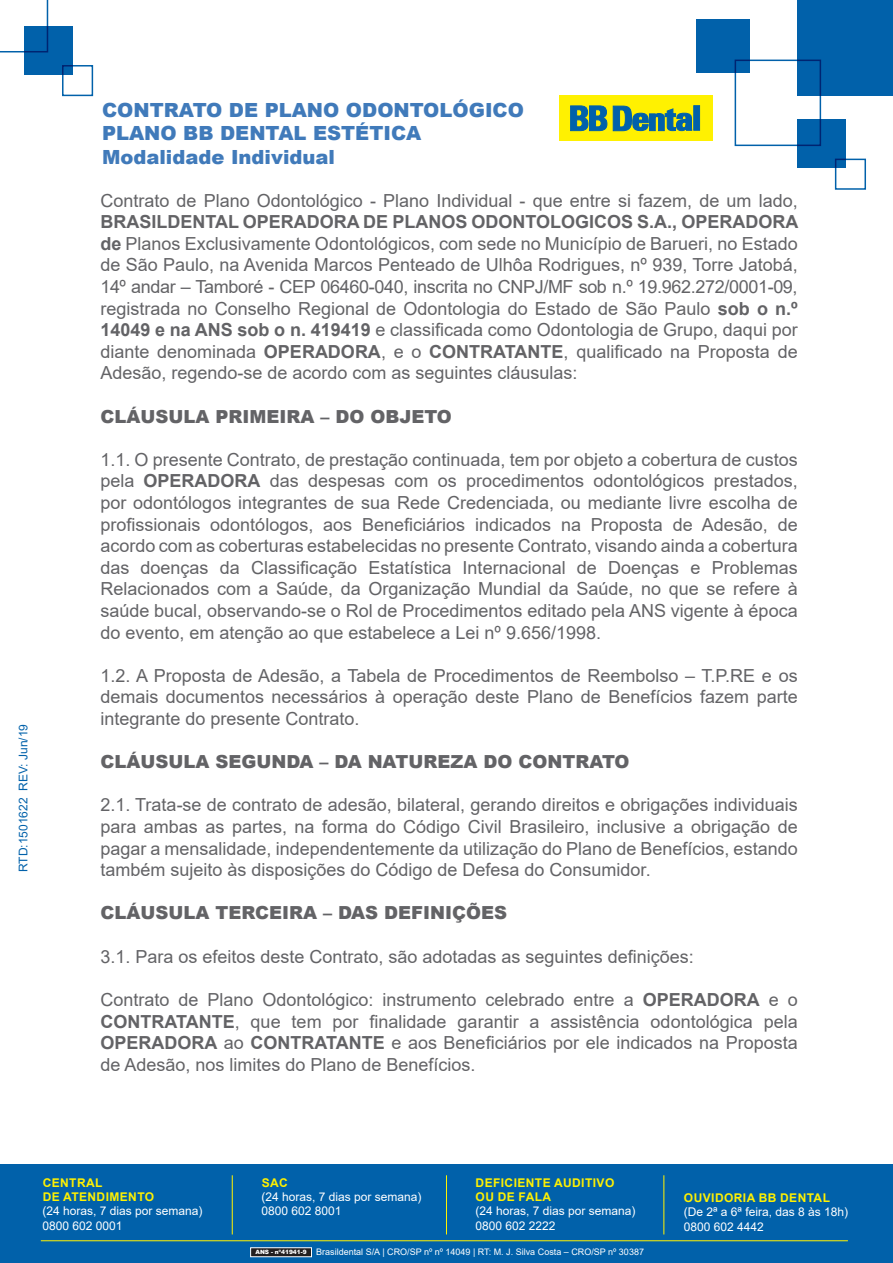
<style>
.page{position:relative;width:893px;height:1263px;background:#fff}
.page>*{position:absolute;margin:0;border:0;box-sizing:border-box;transform-origin:0 0}
.t1{font:900 19.5px "Arial";color:#407aba}
.t2{font:18px/21.6px "Arial";color:#636366;text-align:justify}
.t3{font:900 18px "Arial";color:#636366}
.t4{font:12px "Arial";color:#fff}
.t5{font:700 12px "Arial";letter-spacing:.035em;color:#fff101}
.t6{font:12px "Arial";color:#0161aa}
.t7{font:9px "Arial";color:#fff}
.t8{font:900 5.85px "Arial";color:#fff}
.s1{font-weight:700}
</style>
<div class="page">
<div style="left:0;top:1165px;width:893px;height:98px;background:#0161aa"></div>
<div style="left:798px;top:0;width:95px;height:95px;background:#0161aa"></div>
<div style="left:835px;top:159px;width:31px;height:31px;border:2px solid #0161aa"></div>
<div style="left:62px;top:65px;width:31px;height:31px;border:2px solid #0161aa"></div>
<div style="left:797px;top:119px;width:49px;height:49px;background:#0161aa"></div>
<div style="left:24px;top:26px;width:49px;height:49px;background:#0161aa"></div>
<div style="left:696px;top:19px;width:54px;height:54px;background:#0161aa"></div>
<div style="left:735px;top:60px;width:86px;height:86px;border:2px solid #0161aa"></div>
<svg style="left:0;top:0;width:48px;height:52px"></svg>
<div style="left:251px;top:1248px;width:60px;height:9px;background:#231f20"></div>
<div style="left:250px;top:1247px;width:62px;height:10px;border:1px solid #fff"></div>
<hr style="left:232px;top:1175px;width:1px;height:59px;background:#fff101">
<hr style="left:41px;top:1240px;width:807px;height:1px;background:#fff101">
<hr style="left:663px;top:1175px;width:1px;height:59px;background:#fff101">
<hr style="left:446px;top:1175px;width:1px;height:59px;background:#fff101">
<div style="left:559px;top:95px;width:153px;height:46px;background:#fff101"></div>
<svg style="left:570px;top:106px;width:37px;height:25px"></svg>
<svg style="left:613px;top:106px;width:79px;height:25px"></svg>
<div style="left:694px;top:106px;width:6px;height:24px;background:#0161aa"></div>
<p class="t6" style="left:15px;top:872px;width:150px;rotate:-90deg">RTD:1501622 REV: Jun/19</p>
<p class="t1" style="left:102px;top:96px;width:423px">CONTRATO DE PLANO ODONTOLÓGICO</p>
<p class="t1" style="left:102px;top:119px;width:321px">PLANO BB DENTAL ESTÉTICA</p>
<p class="t1" style="left:102px;top:143px;width:234px">Modalidade Individual</p>
<p class="t2" style="left:100px;top:189px;width:699px">Contrato de Plano Odontológico - Plano Individual - que entre si fazem, de um lado, <span class="s1">BRASILDENTAL OPERADORA DE PLANOS ODONTOLOGICOS S.A., OPERADORA de</span> Planos Exclusivamente Odontológicos, com sede no Município de Barueri, no Estado de São Paulo, na Avenida Marcos Penteado de Ulhôa Rodrigues, nº 939, Torre Jatobá, 14º andar – Tamboré - CEP 06460-040, inscrita no CNPJ/MF sob n.º 19.962.272/0001-09, registrada no Conselho Regional de Odontologia do Estado de São Paulo <span class="s1">sob o n.º 14049 e na ANS sob o n. 419419</span> e classificada como Odontologia de Grupo, daqui por diante denominada <span class="s1">OPERADORA</span>, e o <span class="s1">CONTRATANTE</span>, qualificado na Proposta de Adesão, regendo-se de acordo com as seguintes cláusulas:</p>
<p class="t3" style="left:100px;top:403px;width:353px">CLÁUSULA PRIMEIRA – DO OBJETO</p>
<p class="t2" style="left:100px;top:449px;width:699px">1.1. O presente Contrato, de prestação continuada, tem por objeto a cobertura de custos pela <span class="s1">OPERADORA</span> das despesas com os procedimentos odontológicos prestados, por odontólogos integrantes de sua Rede Credenciada, ou mediante livre escolha de profissionais odontólogos, aos Beneficiários indicados na Proposta de Adesão, de acordo com as coberturas estabelecidas no presente Contrato, visando ainda a cobertura das doenças da Classificação Estatística Internacional de Doenças e Problemas Relacionados com a Saúde, da Organização Mundial da Saúde, no que se refere à saúde bucal, observando-se o Rol de Procedimentos editado pela ANS vigente à época do evento, em atenção ao que estabelece a Lei nº 9.656/1998.</p>
<p class="t2" style="left:100px;top:665px;width:699px">1.2. A Proposta de Adesão, a Tabela de Procedimentos de Reembolso – T.P.RE e os demais documentos necessários à operação deste Plano de Benefícios fazem parte integrante do presente Contrato.</p>
<p class="t3" style="left:100px;top:749px;width:531px">CLÁUSULA SEGUNDA – DA NATUREZA DO CONTRATO</p>
<p class="t2" style="left:100px;top:794px;width:699px">2.1. Trata-se de contrato de adesão, bilateral, gerando direitos e obrigações individuais para ambas as partes, na forma do Código Civil Brasileiro, inclusive a obrigação de pagar a mensalidade, independentemente da utilização do Plano de Benefícios, estando também sujeito às disposições do Código de Defesa do Consumidor.</p>
<p class="t3" style="left:100px;top:900px;width:408px">CLÁUSULA TERCEIRA – DAS DEFINIÇÕES</p>
<p class="t2" style="left:100px;top:945px;width:595px">3.1. Para os efeitos deste Contrato, são adotadas as seguintes definições:</p>
<p class="t2" style="left:100px;top:989px;width:699px">Contrato de Plano Odontológico: instrumento celebrado entre a <span class="s1">OPERADORA</span> e o <span class="s1">CONTRATANTE</span>, que tem por finalidade garantir a assistência odontológica pela <span class="s1">OPERADORA</span> ao <span class="s1">CONTRATANTE</span> e aos Beneficiários por ele indicados na Proposta de Adesão, nos limites do Plano de Benefícios.</p>
<p class="t5" style="left:43px;top:1174px;width:61px">CENTRAL</p>
<p class="t5" style="left:43px;top:1188px;width:113px">DE ATENDIMENTO</p>
<p class="t4" style="left:43px;top:1203px;width:162px">(24 horas, 7 dias por semana)</p>
<p class="t4" style="left:43px;top:1217px;width:82px">0800 602 0001</p>
<p class="t5" style="left:262px;top:1174px;width:28px">SAC</p>
<p class="t4" style="left:261px;top:1188px;width:162px">(24 horas, 7 dias por semana)</p>
<p class="t4" style="left:261px;top:1203px;width:82px">0800 602 8001</p>
<p class="t5" style="left:476px;top:1174px;width:140px">DEFICIENTE AUDITIVO</p>
<p class="t5" style="left:476px;top:1188px;width:77px">OU DE FALA</p>
<p class="t4" style="left:475px;top:1203px;width:162px">(24 horas, 7 dias por semana)</p>
<p class="t4" style="left:475px;top:1217px;width:82px">0800 602 2222</p>
<p class="t8" style="left:255px;top:1248px;width:53px">ANS - nº41941-9</p>
<p class="t7" style="left:316px;top:1246px;width:329px">Brasildental S/A | CRO/SP nº nº 14049 | RT: M. J. Silva Costa – CRO/SP nº 30387</p>
<p class="t5" style="left:684px;top:1189px;width:148px">OUVIDORIA BB DENTAL</p>
<p class="t4" style="left:684px;top:1204px;width:166px">(De 2ª a 6ª feira, das 8 às 18h)</p>
<p class="t4" style="left:684px;top:1218px;width:82px">0800 602 4442</p>
</div>
